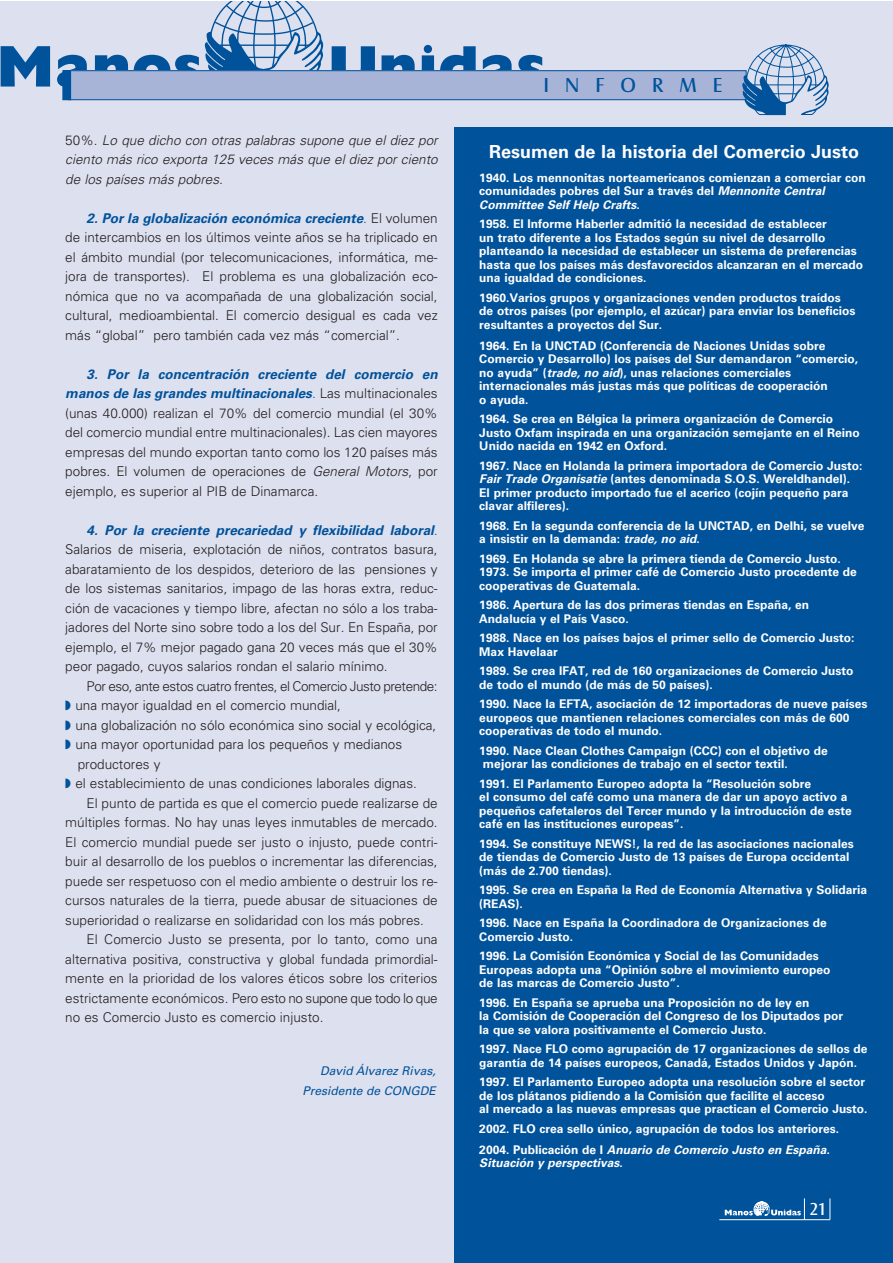
<style>
.page{position:relative;width:893px;height:1263px;background:#fff}
.page>*{position:absolute;margin:0;border:0;box-sizing:border-box;transform-origin:0 0}
.t1{font:21px "Castle T";letter-spacing:.765em;color:#00529b}
.t2{font:700 18px "Univers LT Std";color:#fff}
.t3{font:18px "Castle T";color:#fff}
.t4{font:300 13.5px/19.5px "Univers LT Std";color:#231f1f;text-align:justify}
.t5{font:italic 300 13.5px/19.5px "Univers LT Std";color:#231f1f;text-align:justify}
.t6{font:300 13.5px "Univers LT Std";letter-spacing:-.035em;color:#231f1f}
.t7{font:700 12px/13.5px "Univers LT Std";color:#fff}
.t8{font:italic 12px/19.5px "Univers LT Std";color:#00529b;text-align:right}
.t9{font:italic 700 12px "Univers LT Std";color:#fff}
.s1{font-style:normal}
.s2{font-weight:700;font-style:italic;color:#00529b}
.s3{color:#00529b}
.s4{font-style:italic;color:#00529b}
.s5{font-style:italic}
</style>
<div class="page">
<div style="left:0;top:2px;width:892px;height:1261px;background:#dde0ef"></div>
<svg style="left:1px;top:46px;width:49px;height:41px"></svg>
<svg style="left:57px;top:55px;width:71px;height:31px"></svg>
<svg style="left:331px;top:46px;width:44px;height:24px"></svg>
<svg style="left:381px;top:55px;width:33px;height:15px"></svg>
<svg style="left:422px;top:45px;width:12px;height:25px"></svg>
<svg style="left:440px;top:46px;width:35px;height:24px"></svg>
<svg style="left:482px;top:55px;width:61px;height:15px"></svg>
<svg style="left:134px;top:2px;width:189px;height:68px"></svg>
<div style="left:68px;top:71px;width:678px;height:29px;background:#a7b4d7"></div>
<div style="left:68px;top:70px;width:678px;height:30px;border:1px solid #00529b"></div>
<div style="left:63px;top:71px;width:8px;height:29px;background:#00529b"></div>
<div style="left:62px;top:70px;width:9px;height:30px;border:1px solid #00529b"></div>
<svg style="left:742px;top:44px;width:86px;height:72px"></svg>
<div style="left:453px;top:128px;width:439px;height:1135px;background:#00529b"></div>
<svg style="left:829px;top:1198px;width:1px;height:21px"></svg>
<hr style="left:719px;top:1219px;width:111px;height:1px;background:#fff">
<svg style="left:724px;top:1198px;width:81px;height:22px"></svg>
<p class="t5" style="left:65px;top:131px;width:374px"><span class="s1">50%.</span> Lo que dicho con otras palabras supone que el diez por ciento más rico exporta 125 veces más que el diez por ciento de los países más pobres.</p>
<p class="t4" style="left:65px;top:209px;width:374px;text-indent:21px"><span class="s2">2. Por la globalización económica creciente</span><span class="s3">.</span> El volumen de intercambios en los últimos veinte años se ha triplicado en el ámbito mundial (por telecomunicaciones, informática, me&shy;jora de transportes). El problema es una globalización eco&shy;nómica que no va acompañada de una globalización social, cultural, medioambiental. El comercio desigual es cada vez más “global” pero también cada vez más “comercial”.</p>
<p class="t4" style="left:65px;top:365px;width:374px;text-indent:21px"><span class="s2">3. Por la concentración creciente del comercio en manos de las grandes multinacionales</span><span class="s4">.</span> Las multinacionales (unas 40.000) realizan el 70% del comercio mundial (el 30% del comercio mundial entre multinacionales). Las cien mayores empresas del mundo exportan tanto como los 120 países más pobres. El volumen de operaciones de <span class="s5">General Motors</span>, por ejemplo, es superior al PIB de Dinamarca.</p>
<p class="t4" style="left:65px;top:521px;width:374px;text-indent:21px"><span class="s2">4. Por la creciente precariedad y flexibilidad laboral</span><span class="s4">.<br></span>Salarios de miseria, explotación de niños, contratos basura, abaratamiento de los despidos, deterioro de las pensiones y de los sistemas sanitarios, impago de las horas extra, reduc&shy;ción de vacaciones y tiempo libre, afectan no sólo a los traba&shy;jadores del Norte sino sobre todo a los del Sur. En España, por ejemplo, el 7% mejor pagado gana 20 veces más que el 30% peor pagado, cuyos salarios rondan el salario mínimo.</p>
<p class="t6" style="left:87px;top:680px;width:352px">Por eso, ante estos cuatro frentes, el Comercio Justo pretende:</p>
<p class="t4" style="left:65px;top:696px;width:277px"><span class="s3">◗</span> una mayor igualdad en el comercio mundial,</p>
<p class="t4" style="left:65px;top:716px;width:372px"><span class="s3">◗</span> una globalización no sólo económica sino social y ecológica,</p>
<p class="t4" style="left:65px;top:735px;width:338px"><span class="s3">◗</span> una mayor oportunidad para los pequeños y medianos</p>
<p class="t4" style="left:78px;top:755px;width:84px">productores y</p>
<p class="t4" style="left:65px;top:774px;width:353px"><span class="s3">◗</span> el establecimiento de unas condiciones laborales dignas.</p>
<p class="t4" style="left:87px;top:794px;width:352px">El punto de partida es que el comercio puede realizarse de</p>
<p class="t4" style="left:65px;top:813px;width:374px">múltiples formas. No hay unas leyes inmutables de mercado.</p>
<p class="t4" style="left:65px;top:833px;width:374px">El comercio mundial puede ser justo o injusto, puede contri-</p>
<p class="t4" style="left:65px;top:852px;width:374px">buir al desarrollo de los pueblos o incrementar las diferencias,</p>
<p class="t4" style="left:65px;top:872px;width:374px">puede ser respetuoso con el medio ambiente o destruir los re-</p>
<p class="t4" style="left:65px;top:891px;width:374px">cursos naturales de la tierra, puede abusar de situaciones de</p>
<p class="t4" style="left:65px;top:911px;width:360px">superioridad o realizarse en solidaridad con los más pobres.</p>
<p class="t4" style="left:87px;top:930px;width:352px">El Comercio Justo se presenta, por lo tanto, como una</p>
<p class="t4" style="left:65px;top:950px;width:374px">alternativa positiva, constructiva y global fundada primordial-</p>
<p class="t4" style="left:65px;top:969px;width:374px">mente en la prioridad de los valores éticos sobre los criterios</p>
<p class="t4" style="left:65px;top:989px;width:374px">estrictamente económicos. Pero esto no supone que todo lo que</p>
<p class="t4" style="left:65px;top:1008px;width:260px">no es Comercio Justo es comercio injusto.</p>
<p class="t8" style="left:302px;top:1062px;width:135px">David Álvarez Rivas,<br>Presidente de CONGDE</p>
<h1 class="t1" style="left:543px;top:77px;width:180px">INFORME</h1>
<h2 class="t2" style="left:489px;top:144px;width:372px">Resumen de la historia del Comercio Justo</h2>
<p class="t7" style="left:479px;top:172px;width:388px">1940. Los mennonitas norteamericanos comienzan a comerciar con comunidades pobres del Sur a través del <span class="s5">Mennonite Central<br>Committee Self Help Crafts</span>.</p>
<p class="t7" style="left:479px;top:218px;width:385px">1958. El Informe Haberler admitió la necesidad de establecer<br>un trato diferente a los Estados según su nivel de desarrollo planteando la necesidad de establecer un sistema de preferencias hasta que los países más desfavorecidos alcanzaran en el mercado una igualdad de condiciones.</p>
<p class="t7" style="left:479px;top:292px;width:378px">1960.Varios grupos y organizaciones venden productos traídos de otros países (por ejemplo, el azúcar) para enviar los beneficios resultantes a proyectos del Sur.</p>
<p class="t7" style="left:479px;top:340px;width:380px">1964. En la UNCTAD (Conferencia de Naciones Unidas sobre Comercio y Desarrollo) los países del Sur demandaron “comercio, no ayuda” (<span class="s5">trade, no aid</span>), unas relaciones comerciales internacionales más justas más que políticas de cooperación<br>o ayuda.</p>
<p class="t7" style="left:479px;top:413px;width:382px">1964. Se crea en Bélgica la primera organización de Comercio<br>Justo Oxfam inspirada en una organización semejante en el Reino<br>Unido nacida en 1942 en Oxford.</p>
<p class="t7" style="left:479px;top:460px;width:385px">1967. Nace en Holanda la primera importadora de Comercio Justo:<br><span class="s5">Fair Trade Organisatie</span> (antes denominada S.O.S. Wereldhandel).<br>El primer producto importado fue el acerico (cojín pequeño para clavar alfileres).</p>
<p class="t7" style="left:479px;top:520px;width:387px">1968. En la segunda conferencia de la UNCTAD, en Delhi, se vuelve a insistir en la demanda: <span class="s5">trade, no aid</span>.</p>
<p class="t7" style="left:479px;top:553px;width:379px">1969. En Holanda se abre la primera tienda de Comercio Justo.<br>1973. Se importa el primer café de Comercio Justo procedente de cooperativas de Guatemala.</p>
<p class="t7" style="left:479px;top:599px;width:331px">1986. Apertura de las dos primeras tiendas en España, en<br>Andalucía y el País Vasco.</p>
<p class="t7" style="left:479px;top:632px;width:377px">1988. Nace en los países bajos el primer sello de Comercio Justo:<br>Max Havelaar</p>
<p class="t7" style="left:479px;top:665px;width:376px">1989. Se crea IFAT, red de 160 organizaciones de Comercio Justo de todo el mundo (de más de 50 países).</p>
<p class="t7" style="left:479px;top:698px;width:390px">1990. Nace la EFTA, asociación de 12 importadoras de nueve países europeos que mantienen relaciones comerciales con más de 600 cooperativas de todo el mundo.</p>
<p class="t7" style="left:483px;top:745px;width:346px;text-indent:-4px">1990. Nace Clean Clothes Campaign (CCC) con el objetivo de mejorar las condiciones de trabajo en el sector textil.</p>
<p class="t7" style="left:479px;top:778px;width:374px">1991. El Parlamento Europeo adopta la “Resolución sobre<br>el consumo del café como una manera de dar un apoyo activo a pequeños cafetaleros del Tercer mundo y la introducción de este café en las instituciones europeas”.</p>
<p class="t7" style="left:479px;top:838px;width:376px">1994. Se constituye NEWS!, la red de las asociaciones nacionales de tiendas de Comercio Justo de 13 países de Europa occidental (más de 2.700 tiendas).</p>
<p class="t7" style="left:479px;top:884px;width:389px">1995. Se crea en España la Red de Economía Alternativa y Solidaria (REAS).</p>
<p class="t7" style="left:479px;top:917px;width:349px">1996. Nace en España la Coordinadora de Organizaciones de<br>Comercio Justo.</p>
<p class="t7" style="left:479px;top:950px;width:353px">1996. La Comisión Económica y Social de las Comunidades<br>Europeas adopta una “Opinión sobre el movimiento europeo de las marcas de Comercio Justo”.</p>
<p class="t7" style="left:479px;top:997px;width:365px">1996. En España se aprueba una Proposición no de ley en<br>la Comisión de Cooperación del Congreso de los Diputados por la que se valora positivamente el Comercio Justo.</p>
<p class="t7" style="left:479px;top:1043px;width:390px">1997. Nace FLO como agrupación de 17 organizaciones de sellos de garantía de 14 países europeos, Canadá, Estados Unidos y Japón.</p>
<p class="t7" style="left:479px;top:1076px;width:390px">1997. El Parlamento Europeo adopta una resolución sobre el sector de los plátanos pidiendo a la Comisión que facilite el acceso<br>al mercado a las nuevas empresas que practican el Comercio Justo.</p>
<p class="t7" style="left:479px;top:1119px;width:361px;line-height:21px">2002. FLO crea sello único, agrupación de todos los anteriores.<br>2004. Publicación de I <span class="s5">Anuario de Comercio Justo en España.</span></p>
<p class="t9" style="left:479px;top:1158px;width:145px">Situación y perspectivas<span class="s1">.</span></p>
<h2 class="t3" style="left:809px;top:1202px;width:19px">21</h2>
</div>
